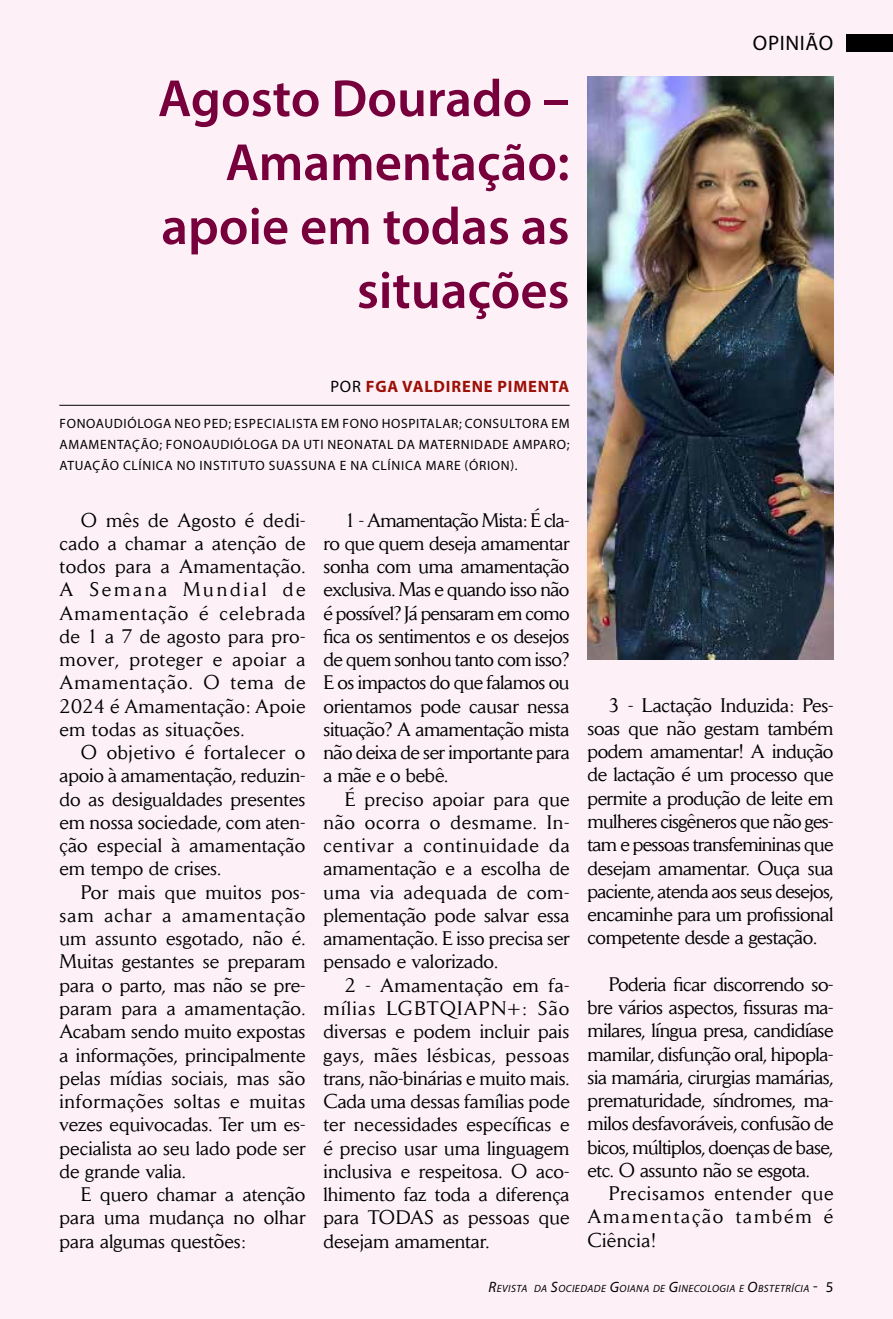
<style>
.page{position:relative;width:893px;height:1319px;background:#fff}
.page>*{position:absolute;margin:0;border:0;box-sizing:border-box;transform-origin:0 0}
.t1{font:600 52.65px/63.9px "Myriad Pro";color:#77003c;text-align:right}
.t2{font:21px "Myriad Pro";letter-spacing:.03em;color:#000}
.t3{font:19.5px/23.2px "Daily News";color:#000;text-align:justify}
.t4{font:700 16.5px "Myriad Pro";letter-spacing:.05em;color:#9c1006}
.t5{font:13.5px/21px "Myriad Pro";letter-spacing:.05em;color:#000;text-align:justify}
.t6{font:italic 10.5px "Myriad Pro";letter-spacing:.045em;color:#000}
.s1{font-weight:400;color:#000}
.s2{font-size:15px}
.s3{font-style:normal;font-size:15px}
</style>
<div class="page">
<div style="left:0;top:0;width:893px;height:1318px;background:#fdf1f7"></div>
<hr style="left:59px;top:405px;width:511px;height:1px;background:#000">
<div style="left:846px;top:34px;width:47px;height:17px;background:#000"></div>
<img style="left:587px;top:77px;width:246px;height:582px">
<h1 class="t1" style="left:158px;top:65px;width:413px">Agosto Dourado –<br>Amamentação: apoie em todas as situações</h1>
<p class="t2" style="left:753px;top:30px;width:82px">OPINIÃO</p>
<p class="t4" style="left:330px;top:375px;width:241px"><span class="s1">POR</span> FGA VALDIRENE PIMENTA</p>
<p class="t5" style="left:59px;top:412px;width:512px">FONOAUDIÓLOGA NEO PED; ESPECIALISTA EM FONO HOSPITALAR; CONSULTORA EM AMAMENTAÇÃO; FONOAUDIÓLOGA DA UTI NEONATAL DA MATERNIDADE AMPARO; ATUAÇÃO CLÍNICA NO INSTITUTO SUASSUNA E NA CLÍNICA MARE (ÓRION).</p>
<p class="t3" style="left:60px;top:508px;width:247px;text-indent:21px">O mês de Agosto é dedi&shy;cado a chamar a atenção de todos para a Amamentação.<br>A Semana Mundial de Amamentação é celebrada de 1 a 7 de agosto para pro&shy;mover, proteger e apoiar a Amamentação. O tema de 2024 é Amamentação: Apoie em todas as situações.</p>
<p class="t3" style="left:60px;top:740px;width:247px;text-indent:21px">O objetivo é fortalecer o apoio à amamentação, reduzin&shy;do as desigualdades presentes em nossa sociedade, com aten&shy;ção especial à amamentação em tempo de crises.</p>
<p class="t3" style="left:60px;top:880px;width:248px;text-indent:21px">Por mais que muitos pos&shy;sam achar a amamentação um assunto esgotado, não é.<br>Muitas gestantes se preparam para o parto, mas não se pre&shy;param para a amamentação.<br>Acabam sendo muito expostas a informações, principalmente pelas mídias sociais, mas são informações soltas e muitas vezes equivocadas. Ter um es&shy;pecialista ao seu lado pode ser de grande valia.</p>
<p class="t3" style="left:60px;top:1182px;width:248px;text-indent:21px">E quero chamar a atenção para uma mudança no olhar para algumas questões:</p>
<p class="t3" style="left:323px;top:508px;width:248px;text-indent:21px">1 - Amamentação Mista: É cla&shy;ro que quem deseja amamentar sonha com uma amamentação exclusiva. Mas e quando isso não é possível? Já pensaram em como fica os sentimentos e os desejos de quem sonhou tanto com isso?<br>E os impactos do que falamos ou orientamos pode causar nessa situação? A amamentação mista não deixa de ser importante para a mãe e o bebê.</p>
<p class="t3" style="left:323px;top:787px;width:248px;text-indent:21px">É preciso apoiar para que não ocorra o desmame. In&shy;centivar a continuidade da amamentação e a escolha de uma via adequada de com&shy;plementação pode salvar essa amamentação. E isso precisa ser pensado e valorizado.</p>
<p class="t3" style="left:323px;top:973px;width:248px;text-indent:21px">2 - Amamentação em fa&shy;mílias LGBTQIAPN+: São diversas e podem incluir pais gays, mães lésbicas, pessoas trans, não-binárias e muito mais.<br>Cada uma dessas famílias pode ter necessidades específicas e é preciso usar uma linguagem inclusiva e respeitosa. O aco&shy;lhimento faz toda a diferença para TODAS as pessoas que desejam amamentar.</p>
<p class="t3" style="left:587px;top:693px;width:248px;text-indent:21px">3 - Lactação Induzida: Pes&shy;soas que não gestam também podem amamentar! A indução de lactação é um processo que permite a produção de leite em mulheres cisgêneros que não ges&shy;tam e pessoas transfemininas que desejam amamentar. Ouça sua paciente, atenda aos seus desejos, encaminhe para um profissional competente desde a gestação.</p>
<p class="t3" style="left:587px;top:972px;width:248px;text-indent:21px">Poderia ficar discorrendo so&shy;bre vários aspectos, fissuras ma&shy;milares, língua presa, candidíase mamilar, disfunção oral, hipopla&shy;sia mamária, cirurgias mamárias, prematuridade, síndromes, ma&shy;milos desfavoráveis, confusão de bicos, múltiplos, doenças de base, etc. O assunto não se esgota.</p>
<p class="t3" style="left:587px;top:1181px;width:247px;text-indent:21px">Precisamos entender que Amamentação também é Ciência!</p>
<p class="t6" style="left:488px;top:1281px;width:347px"><span class="s2">R</span>EVISTA DA <span class="s2">S</span>OCIEDADE <span class="s2">G</span>OIANA DE <span class="s2">G</span>INECOLOGIA E <span class="s2">O</span>BSTETRÍCIA <span class="s3">- 5</span></p>
</div>
